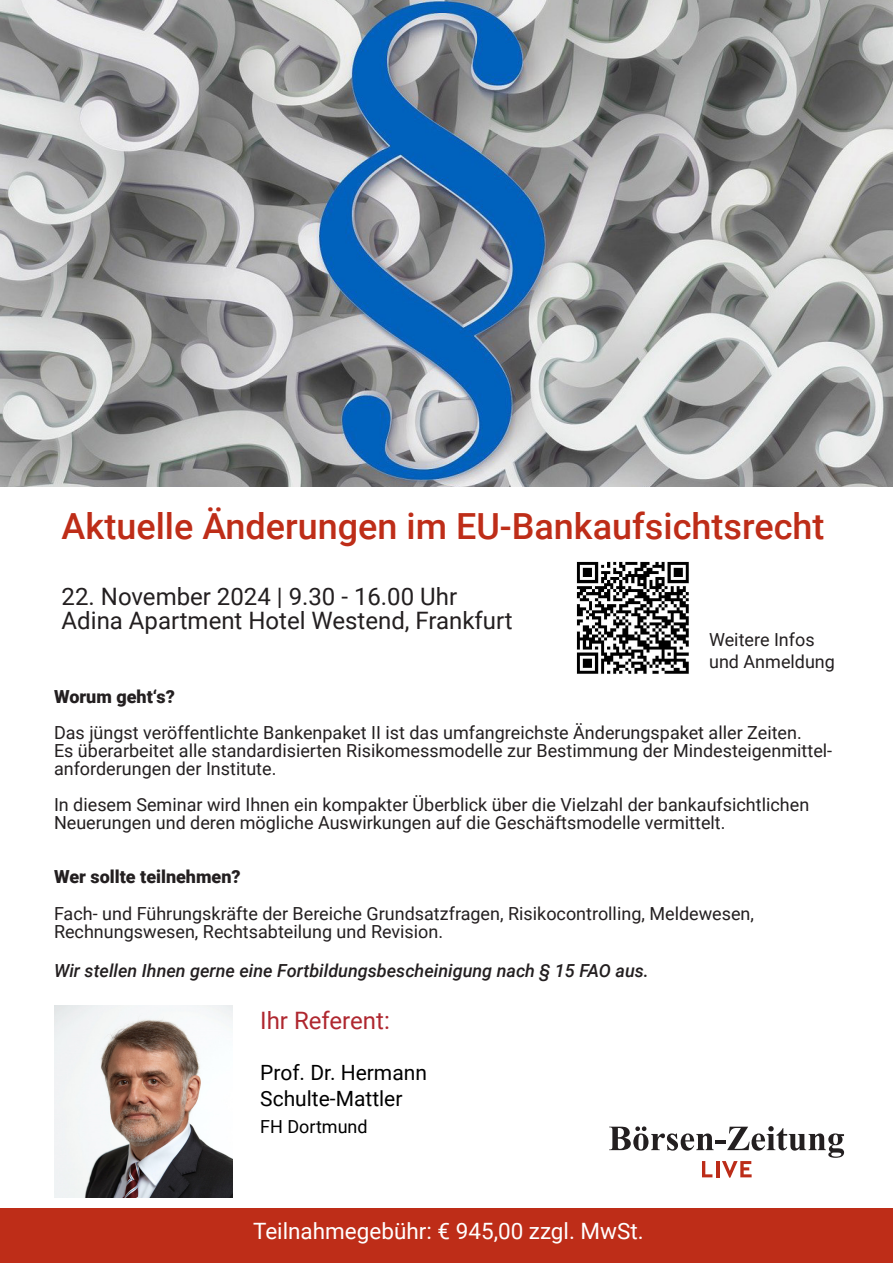
<style>
.page{position:relative;width:893px;height:1263px;background:#fff}
.page>*{position:absolute;margin:0;border:0;box-sizing:border-box;transform-origin:0 0}
.t1{font:500 36px "Roboto";color:#be2d18}
.t2{font:24px "Roboto";color:#231f20}
.t3{font:24px "Roboto";color:#af272f}
.t4{font:22.5px "Roboto";color:#fff}
.t5{font:21px "Roboto";color:#000}
.t6{font:18px/18px "Roboto";color:#231f20}
.t7{font:italic 500 18px "Roboto";color:#231f20}
.t8{font:900 18px "Roboto";color:#231f20}
.t9{font:18px "Roboto";color:#000}
</style>
<div class="page">
<img style="left:0;top:0;width:893px;height:487px">
<div style="left:0;top:1209px;width:893px;height:54px;background:#be2d18"></div>
<svg style="left:609px;top:1126px;width:105px;height:24px"></svg>
<hr style="left:716px;top:1140px;width:10px;height:4px;background:#231f20">
<svg style="left:702px;top:1161px;width:10px;height:16px"></svg>
<hr style="left:716px;top:1161px;width:3px;height:16px;background:#bc2c18">
<svg style="left:722px;top:1126px;width:122px;height:52px"></svg>
<img style="left:576px;top:561px;width:113px;height:113px">
<img style="left:54px;top:1006px;width:179px;height:191px">
<p class="t1" style="left:62px;top:501px;width:764px">Aktuelle Änderungen im EU-Bankaufsichtsrecht</p>
<p class="t2" style="left:62px;top:579px;width:397px">22. November 2024 | 9.30 - 16.00 Uhr</p>
<p class="t2" style="left:62px;top:603px;width:453px">Adina Apartment Hotel Westend, Frankfurt</p>
<p class="t6" style="left:709px;top:630px;width:107px">Weitere Infos</p>
<p class="t6" style="left:709px;top:652px;width:127px">und Anmeldung</p>
<p class="t8" style="left:54px;top:684px;width:122px">Worum geht‘s?</p>
<p class="t6" style="left:54px;top:723px;width:749px">Das jüngst veröffentlichte Bankenpaket II ist das umfangreichste Änderungspaket aller Zeiten.</p>
<p class="t6" style="left:54px;top:741px;width:780px">Es überarbeitet alle standardisierten Risikomessmodelle zur Bestimmung der Mindesteigenmittel&shy;anforderungen der Institute.</p>
<p class="t6" style="left:54px;top:795px;width:757px">In diesem Seminar wird Ihnen ein kompakter Überblick über die Vielzahl der bankaufsichtlichen<br>Neuerungen und deren mögliche Auswirkungen auf die Geschäftsmodelle vermittelt.</p>
<p class="t8" style="left:54px;top:864px;width:188px">Wer sollte teilnehmen?</p>
<p class="t6" style="left:54px;top:903px;width:702px">Fach- und Führungskräfte der Bereiche Grundsatzfragen, Risikocontrolling, Meldewesen,</p>
<p class="t6" style="left:54px;top:921px;width:391px">Rechnungswesen, Rechtsabteilung und Revision.</p>
<p class="t7" style="left:54px;top:957px;width:596px">Wir stellen Ihnen gerne eine Fortbildungsbescheinigung nach § 15 FAO aus.</p>
<p class="t3" style="left:260px;top:1004px;width:131px">Ihr Referent:</p>
<p class="t5" style="left:260px;top:1058px;width:168px">Prof. Dr. Hermann</p>
<p class="t5" style="left:260px;top:1083px;width:144px">Schulte-Mattler</p>
<p class="t9" style="left:260px;top:1113px;width:109px">FH Dortmund</p>
<p class="t4" style="left:253px;top:1216px;width:392px">Teilnahmegebühr: € 945,00 zzgl. MwSt.</p>
</div>
